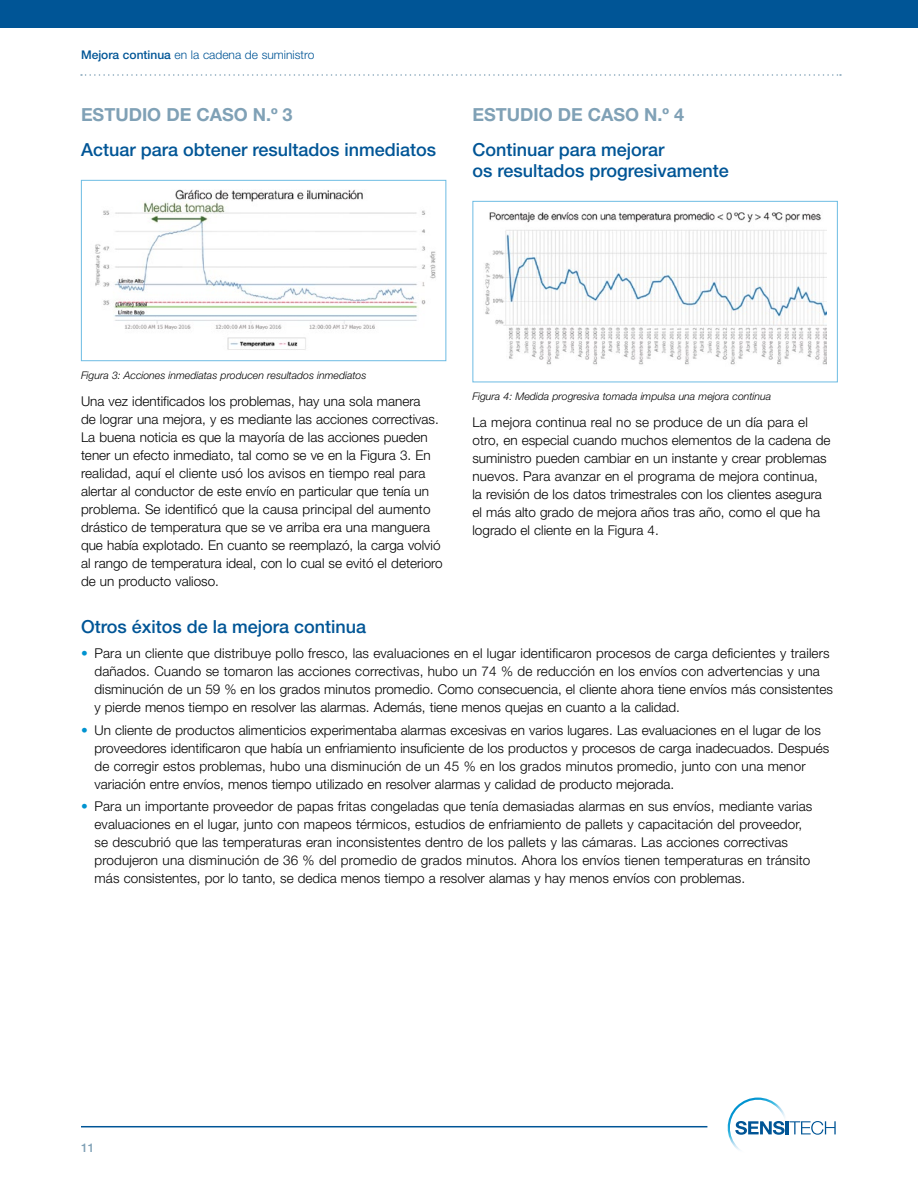
<style>
.page{position:relative;width:918px;height:1188px;background:#fff}
.page>*{position:absolute;margin:0;border:0;box-sizing:border-box;transform-origin:0 0}
.t1{font:500 18px/21px "Helvetica Neue LT Std";color:#005596}
.t2{font:700 18px "Helvetica Neue LT Std";color:#80a1b6}
.t3{font:300 13.5px/18px "Helvetica Neue LT Std";color:#000}
.t4{font:300 12px "Helvetica Neue LT Std";color:#005596}
.t5{font:500 12px "Helvetica Neue LT Std";color:#80a1b6}
.t6{font:italic 300 10.5px "Helvetica Neue LT Std";color:#000}
.s1{font-weight:500}
.s2{color:#0093d0}
</style>
<div class="page">
<div style="left:0;top:0;width:918px;height:28px;background:#005596"></div>
<svg style="left:81px;top:74px;width:760px;height:2px"></svg>
<hr style="left:81px;top:1126px;width:626px;height:1px;background:#005596">
<svg style="left:727px;top:1097px;width:109px;height:53px"></svg>
<img style="left:95px;top:189px;width:341px;height:161px">
<div style="left:81px;top:180px;width:365px;height:181px;border:1px solid #6dbce3"></div>
<img style="left:485px;top:211px;width:342px;height:154px">
<div style="left:472px;top:201px;width:366px;height:181px;border:1px solid #6dbce3"></div>
<p class="t4" style="left:81px;top:47px;width:235px"><span class="s1">Mejora continua</span> en la cadena de suministro</p>
<h1 class="t2" style="left:81px;top:104px;width:213px">ESTUDIO DE CASO N.º 3</h1>
<h1 class="t1" style="left:81px;top:139px;width:357px">Actuar para obtener resultados inmediatos</h1>
<h1 class="t2" style="left:472px;top:104px;width:213px">ESTUDIO DE CASO N.º 4</h1>
<h1 class="t1" style="left:472px;top:139px;width:258px">Continuar para mejorar<br>os resultados progresivamente</h1>
<p class="t6" style="left:81px;top:369px;width:287px">Figura 3: Acciones inmediatas producen resultados inmediatos</p>
<p class="t3" style="left:81px;top:391px;width:363px">Una vez identificados los problemas, hay una sola manera<br>de lograr una mejora, y es mediante las acciones correctivas.<br>La buena noticia es que la mayoría de las acciones pueden tener un efecto inmediato, tal como se ve en la Figura 3. En realidad, aquí el cliente usó los avisos en tiempo real para alertar al conductor de este envío en particular que tenía un problema. Se identificó que la causa principal del aumento drástico de temperatura que se ve arriba era una manguera que había explotado. En cuanto se reemplazó, la carga volvió al rango de temperatura ideal, con lo cual se evitó el deterioro de un producto valioso.</p>
<h1 class="t1" style="left:81px;top:616px;width:287px">Otros éxitos de la mejora continua</h1>
<p class="t3" style="left:94px;top:644px;width:740px;text-indent:-14px"><span class="s2">•</span> Para un cliente que distribuye pollo fresco, las evaluaciones en el lugar identificaron procesos de carga deficientes y trailers dañados. Cuando se tomaron las acciones correctivas, hubo un 74 % de reducción en los envíos con advertencias y una disminución de un 59 % en los grados minutos promedio. Como consecuencia, el cliente ahora tiene envíos más consistentes y pierde menos tiempo en resolver las alarmas. Además, tiene menos quejas en cuanto a la calidad.</p>
<p class="t3" style="left:94px;top:720px;width:736px;text-indent:-14px"><span class="s2">•</span> Un cliente de productos alimenticios experimentaba alarmas excesivas en varios lugares. Las evaluaciones en el lugar de los proveedores identificaron que había un enfriamiento insuficiente de los productos y procesos de carga inadecuados. Después de corregir estos problemas, hubo una disminución de un 45 % en los grados minutos promedio, junto con una menor variación entre envíos, menos tiempo utilizado en resolver alarmas y calidad de producto mejorada.</p>
<p class="t3" style="left:94px;top:797px;width:719px;text-indent:-14px"><span class="s2">•</span> Para un importante proveedor de papas fritas congeladas que tenía demasiadas alarmas en sus envíos, mediante varias evaluaciones en el lugar, junto con mapeos térmicos, estudios de enfriamiento de pallets y capacitación del proveedor, se descubrió que las temperaturas eran inconsistentes dentro de los pallets y las cámaras. Las acciones correctivas produjeron una disminución de 36 % del promedio de grados minutos. Ahora los envíos tienen temperaturas en tránsito más consistentes, por lo tanto, se dedica menos tiempo a resolver alamas y hay menos envíos con problemas.</p>
<p class="t6" style="left:472px;top:390px;width:300px">Figura 4: Medida progresiva tomada impulsa una mejora continua</p>
<p class="t3" style="left:472px;top:412px;width:360px">La mejora continua real no se produce de un día para el otro, en especial cuando muchos elementos de la cadena de suministro pueden cambiar en un instante y crear problemas nuevos. Para avanzar en el programa de mejora continua, la revisión de los datos trimestrales con los clientes asegura el más alto grado de mejora años tras año, como el que ha logrado el cliente en la Figura 4.</p>
<p class="t5" style="left:81px;top:1141px;width:15px">11</p>
</div>
